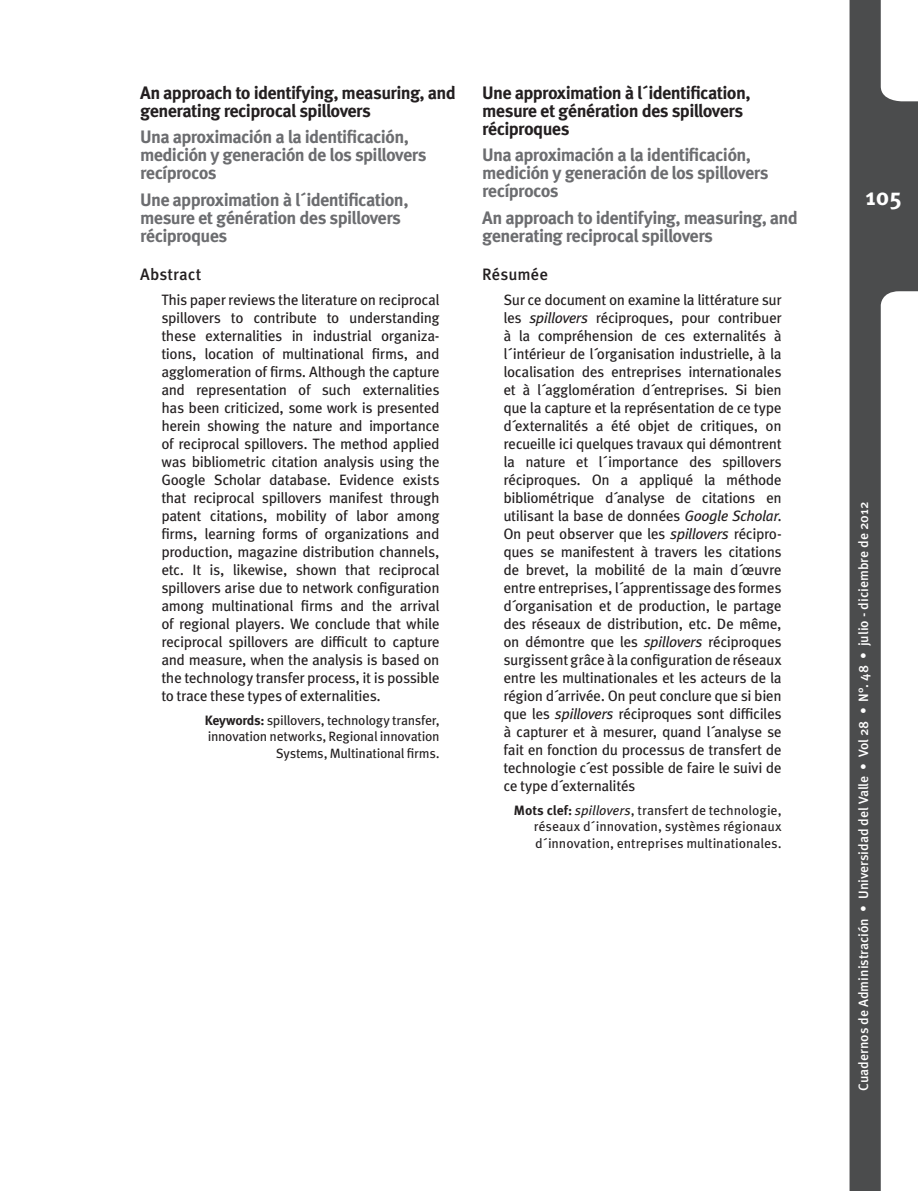
<style>
.page{position:relative;width:918px;height:1191px;background:#fff}
.page>*{position:absolute;margin:0;border:0;box-sizing:border-box;transform-origin:0 0}
.t1{font:700 24px "Meta Pro";color:#fff}
.titulos_portada_de_a{font:700 18px/18px "Meta Pro";letter-spacing:-.04em;color:#6c6d70}
.titulos_portada_de_a-2{font:700 18px/18px "Meta Pro";letter-spacing:-.04em;color:#231f20}
.resumen{font:500 16.5px "Meta Pro";letter-spacing:.005em;color:#231f20}
.resumen-2{font:15px/18px "Meta Pro";letter-spacing:-.03em;color:#231f20;text-align:justify}
.resumen-3{font:13.5px/16.5px "Meta Pro";letter-spacing:-.02em;color:#231f20;text-align:right}
.t2{font:500 13.5px "Meta Pro";color:#fff}
.s1{font-weight:700}
.s2{font-style:italic}
</style>
<div class="page">
<svg style="left:850px;top:0;width:68px;height:1191px;fill:#4b4c4d"></svg>
<p class="titulos_portada_de_a-2" style="left:140px;top:84px;width:317px">An approach to identifying, measuring, and generating reciprocal spillovers</p>
<p class="titulos_portada_de_a" style="left:140px;top:128px;width:288px">Una aproximación a la identificación, medición y generación de los spillovers recíprocos</p>
<p class="titulos_portada_de_a" style="left:140px;top:191px;width:270px">Une approximation à l´identification, mesure et génération des spillovers réciproques</p>
<p class="resumen" style="left:140px;top:264px;width:63px">Abstract</p>
<p class="resumen-2" style="left:161px;top:291px;width:280px">This paper reviews the literature on reciprocal spillovers to contribute to understanding these externalities in industrial organiza&shy;tions, location of multinational firms, and agglomeration of firms. Although the capture and representation of such externalities has been criticized, some work is presented herein showing the nature and importance of reciprocal spillovers. The method applied was bibliometric citation analysis using the Google Scholar database. Evidence exists that reciprocal spillovers manifest through patent citations, mobility of labor among firms, learning forms of organizations and production, magazine distribution channels, etc. It is, likewise, shown that reciprocal spillovers arise due to network configuration among multinational firms and the arrival of regional players. We conclude that while reciprocal spillovers are difficult to capture and measure, when the analysis is based on the technology transfer process, it is possible to trace these types of externalities.</p>
<p class="resumen-3" style="left:205px;top:712px;width:236px"><span class="s1">Keywords:</span> spillovers, technology transfer, innovation networks, Regional innovation<br>Systems, Multinational firms.</p>
<p class="titulos_portada_de_a-2" style="left:482px;top:84px;width:270px">Une approximation à l´identification, mesure et génération des spillovers réciproques</p>
<p class="titulos_portada_de_a" style="left:482px;top:146px;width:288px">Una aproximación a la identificación, medición y generación de los spillovers recíprocos</p>
<p class="titulos_portada_de_a" style="left:482px;top:209px;width:317px">An approach to identifying, measuring, and generating reciprocal spillovers</p>
<p class="resumen" style="left:482px;top:264px;width:67px">Résumée</p>
<p class="resumen-2" style="left:503px;top:291px;width:280px">Sur ce document on examine la littérature sur les <span class="s2">spillovers</span> réciproques, pour contribuer à la compréhension de ces externalités à l´intérieur de l´organisation industrielle, à la localisation des entreprises internationales et à l´agglomération d´entreprises. Si bien que la capture et la représentation de ce type d´externalités a été objet de critiques, on recueille ici quelques travaux qui démontrent la nature et l´importance des spillovers réciproques. On a appliqué la méthode bibliométrique d´analyse de citations en utilisant la base de données <span class="s2">Google Scholar</span>.<br>On peut observer que les <span class="s2">spillovers</span> récipro&shy;ques se manifestent à travers les citations de brevet, la mobilité de la main d´œuvre entre entreprises, l´apprentissage des formes d´organisation et de production, le partage des réseaux de distribution, etc. De même, on démontre que les <span class="s2">spillovers</span> réciproques surgissent grâce à la configuration de réseaux entre les multinationales et les acteurs de la région d´arrivée. On peut conclure que si bien que les <span class="s2">spillovers</span> réciproques sont difficiles à capturer et à mesurer, quand l´analyse se fait en fonction du processus de transfert de technologie c´est possible de faire le suivi de ce type d´externalités</p>
<p class="resumen-3" style="left:534px;top:802px;width:249px;text-align:justify;text-indent:-20px"><span class="s1">Mots clef:</span> <span class="s2">spillovers</span>, transfert de technologie, réseaux d´innovation, systèmes régionaux d´innovation, entreprises multinationales.</p>
<p class="t1" style="left:866px;top:181px;width:38px">105</p>
<p class="t2" style="left:855px;top:1090px;width:590px;rotate:-90deg">Cuadernos de Administración • Universidad del Valle • Vol 28 • N°. 48 • julio - diciembre de 2012</p>
</div>
